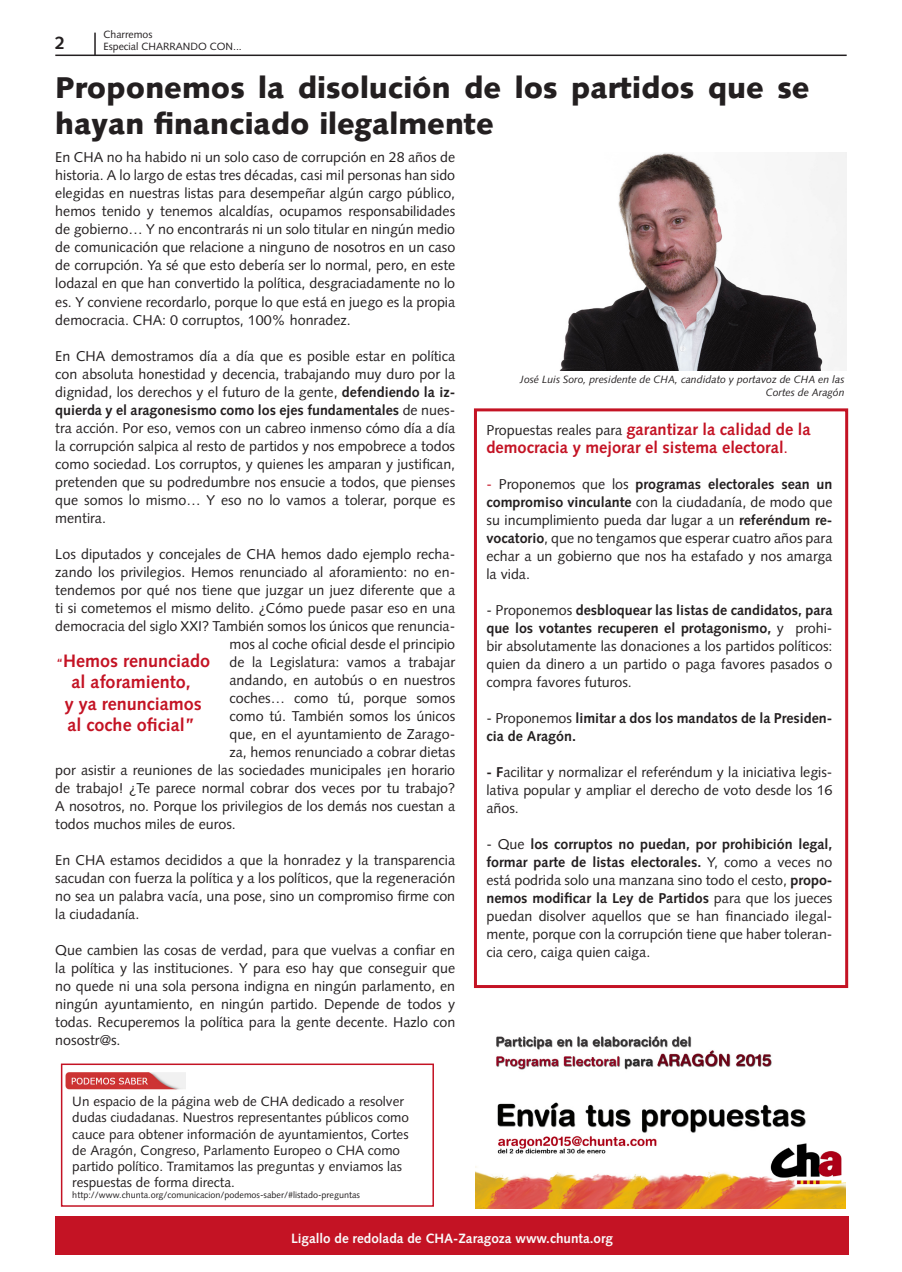
<style>
.page{position:relative;width:902px;height:1272px;background:#fff}
.page>*{position:absolute;margin:0;border:0;box-sizing:border-box;transform-origin:0 0}
.t1{font:900 30px/36px "Syntax LT Std";color:#231f20}
.t2{font:700 18px/21.6px "Syntax LT Std";color:#c41324;text-align:center}
.t3{font:700 18px "Syntax LT Std";color:#231f20}
.t4{font:700 16.5px "Syntax LT Std";color:#c41324}
.t5{font:14.25px/18px "Syntax LT Std";color:#231f20;text-align:justify}
.t6{font:700 14.25px/18px "Syntax LT Std";color:#231f20}
.t7{font:13.5px/16.2px "Syntax LT Std";color:#231f20}
.t8{font:700 13.5px "Syntax LT Std";color:#fafafa}
.t9{font:italic 10.5px/12.6px "Syntax LT Std";color:#231f20;text-align:right}
.t10{font:10.5px "Syntax LT Std";color:#231f20}
.t11{font:9px "Syntax LT Std";color:#231f20}
.s1{font-weight:700}
.s2{font-weight:400;font-size:14.25px;color:#231f20}
.s3{font-weight:400}
.s4{color:#c41324}
.s5{font-size:12px}
</style>
<div class="page">
<div style="left:55px;top:1216px;width:793px;height:38px;background:#c41324"></div>
<hr style="left:55px;top:55px;width:791px;height:1px;background:#231f20">
<hr style="left:94px;top:33px;width:2px;height:22px;background:#231f20">
<img style="left:560px;top:152px;width:286px;height:218px">
<div style="left:61px;top:1063px;width:373px;height:143px;border:2px solid #c41324"></div>
<img style="left:65px;top:1072px;width:121px;height:18px">
<div style="left:474px;top:408px;width:374px;height:580px;border:3px solid #c41324"></div>
<img style="left:475px;top:1036px;width:370px;height:172px">
<p class="t10" style="left:103px;top:28px;width:50px">Charremos</p>
<p class="t3" style="left:55px;top:32px;width:12px">2</p>
<p class="t10" style="left:103px;top:40px;width:140px">Especial CHARRANDO CON...</p>
<p class="t1" style="left:55px;top:70px;width:755px">Proponemos la disolución de los partidos que se hayan financiado ilegalmente</p>
<p class="t5" style="left:55px;top:148px;width:401px">En CHA no ha habido ni un solo caso de corrupción en 28 años de historia. A lo largo de estas tres décadas, casi mil personas han sido elegidas en nuestras listas para desempeñar algún cargo público, hemos tenido y tenemos alcaldías, ocupamos responsabilidades de gobierno… Y no encontrarás ni un solo titular en ningún medio de comunicación que relacione a ninguno de nosotros en un caso de corrupción. Ya sé que esto debería ser lo normal, pero, en este lodazal en que han convertido la política, desgraciadamente no lo es. Y conviene recordarlo, porque lo que está en juego es la propia democracia. CHA: 0 corruptos, 100% honradez.</p>
<p class="t5" style="left:55px;top:346px;width:401px">En CHA demostramos día a día que es posible estar en política con absoluta honestidad y decencia, trabajando muy duro por la dignidad, los derechos y el futuro de la gente, <span class="s1">defendiendo la iz&shy;quierda y el aragonesismo como los ejes fundamentales</span> de nues&shy;tra acción. Por eso, vemos con un cabreo inmenso cómo día a día la corrupción salpica al resto de partidos y nos empobrece a todos como sociedad. Los corruptos, y quienes les amparan y justifican, pretenden que su podredumbre nos ensucie a todos, que pienses que somos lo mismo… Y eso no lo vamos a tolerar, porque es mentira.</p>
<p class="t5" style="left:55px;top:544px;width:401px">Los diputados y concejales de CHA hemos dado ejemplo recha-</p>
<p class="t5" style="left:55px;top:562px;width:401px">zando los privilegios. Hemos renunciado al aforamiento: no en-</p>
<p class="t5" style="left:55px;top:580px;width:401px">tendemos por qué nos tiene que juzgar un juez diferente que a</p>
<p class="t5" style="left:55px;top:598px;width:401px">ti si cometemos el mismo delito. ¿Cómo puede pasar eso en una</p>
<p class="t5" style="left:55px;top:616px;width:401px">democracia del siglo XXI? También somos los únicos que renuncia-</p>
<p class="t5" style="left:229px;top:634px;width:227px">mos al coche oficial desde el principio</p>
<p class="t5" style="left:229px;top:652px;width:227px">de la Legislatura: vamos a trabajar</p>
<p class="t5" style="left:229px;top:670px;width:227px">andando, en autobús o en nuestros</p>
<p class="t5" style="left:229px;top:688px;width:227px">coches… como tú, porque somos</p>
<p class="t5" style="left:229px;top:706px;width:227px">como tú. También somos los únicos</p>
<p class="t5" style="left:229px;top:724px;width:227px">que, en el ayuntamiento de Zarago-</p>
<p class="t5" style="left:229px;top:742px;width:227px">za, hemos renunciado a cobrar dietas</p>
<p class="t5" style="left:55px;top:760px;width:401px">por asistir a reuniones de las sociedades municipales ¡en horario</p>
<p class="t5" style="left:55px;top:778px;width:401px">de trabajo! ¿Te parece normal cobrar dos veces por tu trabajo?</p>
<p class="t5" style="left:55px;top:796px;width:401px">A nosotros, no. Porque los privilegios de los demás nos cuestan a</p>
<p class="t5" style="left:55px;top:814px;width:182px">todos muchos miles de euros.</p>
<p class="t5" style="left:55px;top:850px;width:401px">En CHA estamos decididos a que la honradez y la transparencia sacudan con fuerza la política y a los políticos, que la regeneración no sea un palabra vacía, una pose, sino un compromiso firme con la ciudadanía.</p>
<p class="t5" style="left:55px;top:940px;width:401px">Que cambien las cosas de verdad, para que vuelvas a confiar en la política y las instituciones. Y para eso hay que conseguir que no quede ni una sola persona indigna en ningún parlamento, en ningún ayuntamiento, en ningún partido. Depende de todos y todas. Recuperemos la política para la gente decente. Hazlo con nosostr@s.</p>
<p class="t9" style="left:520px;top:373px;width:326px">José Luis Soro, presidente de CHA, candidato y portavoz de CHA en las<br>Cortes de Aragón</p>
<p class="t4" style="left:486px;top:420px;width:326px"><span class="s2">Propuestas reales para</span> garantizar la calidad de la</p>
<p class="t4" style="left:486px;top:438px;width:303px">democracia y mejorar el sistema electoral<span class="s3">.</span></p>
<p class="t5" style="left:486px;top:475px;width:347px"><span class="s4">-</span> Proponemos que los <span class="s1">programas electorales sean un compromiso vinculante</span> con la ciudadanía, de modo que su incumplimiento pueda dar lugar a un <span class="s1">referéndum re&shy;vocatorio</span>, que no tengamos que esperar cuatro años para echar a un gobierno que nos ha estafado y nos amarga la vida.</p>
<p class="t5" style="left:486px;top:601px;width:347px">- Proponemos <span class="s1">desbloquear las listas de candidatos, para que los votantes recuperen el protagonismo,</span> y prohi&shy;bir absolutamente las donaciones a los partidos políticos: quien da dinero a un partido o paga favores pasados o compra favores futuros.</p>
<p class="t6" style="left:486px;top:709px;width:347px"><span class="s3">- Proponemos</span> limitar a dos los mandatos de la Presiden&shy;cia de Aragón.</p>
<p class="t5" style="left:486px;top:763px;width:347px"><span class="s1">- F</span>acilitar y normalizar el referéndum y la iniciativa legis&shy;lativa popular y ampliar el derecho de voto desde los 16 años.</p>
<p class="t5" style="left:486px;top:835px;width:347px">- Que <span class="s1">los corruptos no puedan, por prohibición legal, formar parte de listas electorales.</span> Y, como a veces no está podrida solo una manzana sino todo el cesto, <span class="s1">propo&shy;nemos modificar la Ley de Partidos</span> para que los jueces puedan disolver aquellos que se han financiado ilegal&shy;mente, porque con la corrupción tiene que haber toleran&shy;cia cero, caiga quien caiga.</p>
<p class="t2" style="left:56px;top:649px;width:155px"><span class="s5">“</span>Hemos renunciado al aforamiento,</p>
<p class="t2" style="left:65px;top:692px;width:138px;text-align:left">y ya renunciamos al coche oficial”</p>
<p class="t7" style="left:72px;top:1093px;width:338px">Un espacio de la página web de CHA dedicado a resolver dudas ciudadanas. Nuestros representantes públicos como cauce para obtener información de ayuntamientos, Cortes de Aragón, Congreso, Parlamento Europeo o CHA como partido político. Tramitamos las preguntas y enviamos las respuestas de forma directa.</p>
<p class="t11" style="left:72px;top:1189px;width:289px">http://www.chunta.org/comunicacion/podemos-saber/#listado-preguntas</p>
<p class="t8" style="left:291px;top:1230px;width:323px">Ligallo de redolada de CHA-Zaragoza www.chunta.org</p>
</div>
